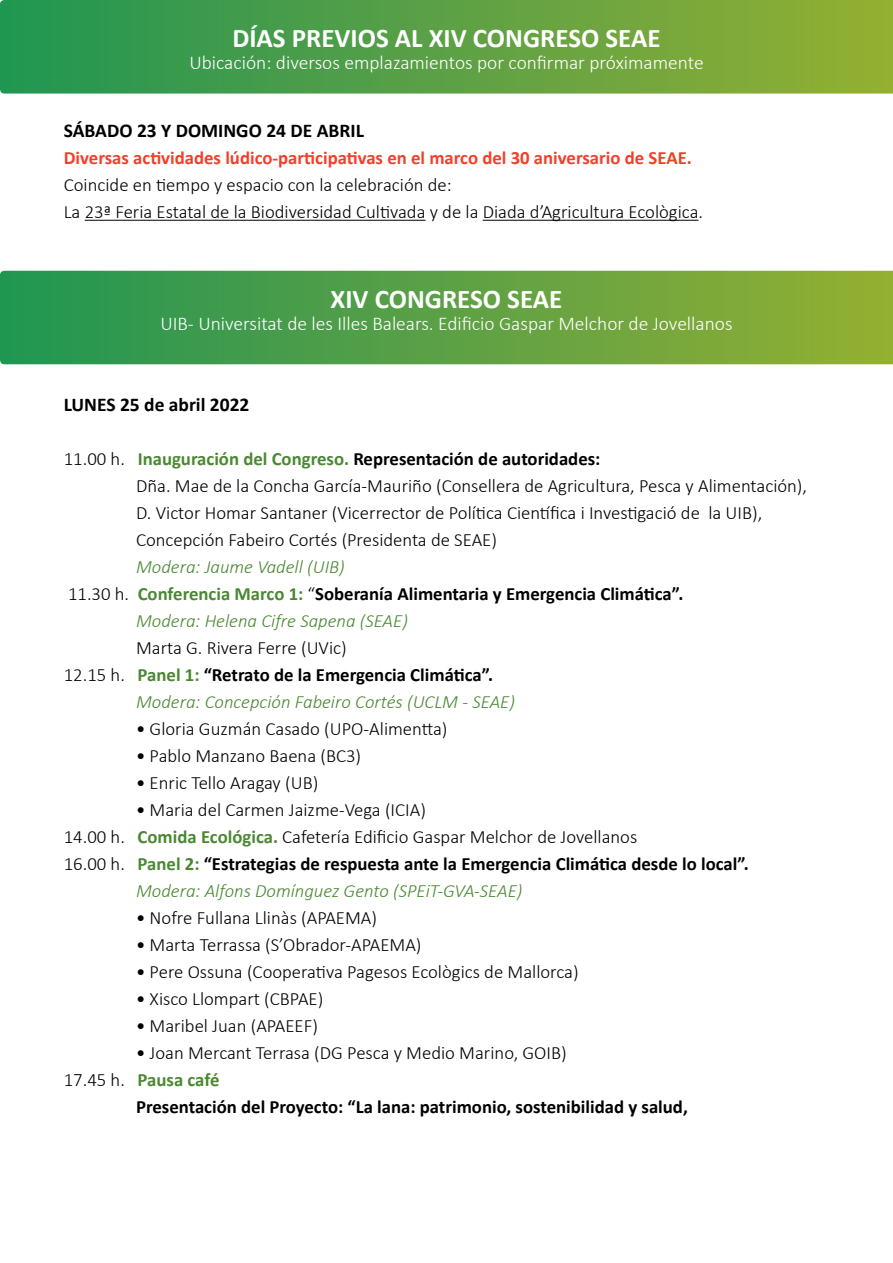
<style>
.page{position:relative;width:893px;height:1263px;background:#fff}
.page>*{position:absolute;margin:0;border:0;box-sizing:border-box;transform-origin:0 0}
.t1{font:700 27px "Calibri";color:#fff}
.t2{font:300 19.5px "Calibri";color:#fff}
.t3{font:700 19.5px "Calibri";color:#000}
.t4{font:300 18.75px/27px "Calibri";color:#000}
.t5{font:700 18.75px "Calibri";color:#000}
.t6{font:italic 300 18.75px "Calibri";color:#4a8832}
.t7{font:700 18.75px "Calibri";color:#ef4129}
.s1{font-weight:700;color:#4a8832}
.s2{font-weight:700}
.s3{font-weight:300}
.s4{color:#4a8832}
.s5{font-weight:400}
</style>
<div class="page">
<svg style="left:0;top:0;width:893px;height:94px;background:#5ba144"></svg>
<svg style="left:0;top:271px;width:893px;height:93px;background:#5ba143"></svg>
<hr style="left:85px;top:220px;width:341px;height:1px;background:#000">
<hr style="left:483px;top:220px;width:215px;height:1px;background:#000">
<h1 class="t1" style="left:232px;top:19px;width:430px">DÍAS PREVIOS AL XIV CONGRESO SEAE</h1>
<p class="t2" style="left:189px;top:51px;width:516px">Ubicación: diversos emplazamientos por confirmar próximamente</p>
<p class="t3" style="left:64px;top:117px;width:302px">SÁBADO 23 Y DOMINGO 24 DE ABRIL</p>
<p class="t7" style="left:64px;top:144px;width:630px">Diversas actividades lúdico-participativas en el marco del 30 aniversario de SEAE.</p>
<p class="t4" style="left:64px;top:171px;width:641px">Coincide en tiempo y espacio con la celebración de:<br>La 23ª Feria Estatal de la Biodiversidad Cultivada y de la Diada d’Agricultura Ecològica.</p>
<h1 class="t1" style="left:331px;top:280px;width:233px">XIV CONGRESO SEAE</h1>
<p class="t2" style="left:160px;top:312px;width:574px">UIB- Universitat de les Illes Balears. Edificio Gaspar Melchor de Jovellanos</p>
<p class="t3" style="left:64px;top:391px;width:187px">LUNES 25 de abril 2022</p>
<p class="t4" style="left:136px;top:445px;width:673px;text-indent:-72px">11.00 h. <span class="s1">Inauguración del Congreso.</span> <span class="s2">Representación de autoridades:<br></span>Dña. Mae de la Concha García-Mauriño (Consellera de Agricultura, Pesca y Alimentación), D. Victor Homar Santaner (Vicerrector de Política Científica i Investigació de la UIB), Concepción Fabeiro Cortés (Presidenta de SEAE)</p>
<p class="t6" style="left:136px;top:555px;width:210px">Modera: Jaume Vadell (UIB)</p>
<p class="t5" style="left:68px;top:581px;width:617px"><span class="s3">11.30 h.</span> <span class="s4">Conferencia Marco 1:</span> <span class="s3">“</span>Soberanía Alimentaria y Emergencia Climática”.</p>
<p class="t6" style="left:136px;top:609px;width:273px">Modera: Helena Cifre Sapena (SEAE)</p>
<p class="t4" style="left:136px;top:634px;width:212px">Marta G. Rivera Ferre (UVic)</p>
<p class="t5" style="left:64px;top:662px;width:431px"><span class="s3">12.15 h.</span> <span class="s4">Panel 1:</span> “Retrato de la Emergencia Climática”.</p>
<p class="t6" style="left:136px;top:690px;width:380px">Modera: Concepción Fabeiro Cortés (UCLM - SEAE)</p>
<p class="t4" style="left:136px;top:715px;width:313px"><span class="s5">•</span> Gloria Guzmán Casado (UPO-Alimentta)</p>
<p class="t4" style="left:136px;top:742px;width:227px"><span class="s5">•</span> Pablo Manzano Baena (BC3)</p>
<p class="t4" style="left:136px;top:769px;width:184px"><span class="s5">•</span> Enric Tello Aragay (UB)</p>
<p class="t4" style="left:136px;top:796px;width:291px"><span class="s5">•</span> Maria del Carmen Jaizme-Vega (ICIA)</p>
<p class="t4" style="left:64px;top:823px;width:575px">14.00 h. <span class="s1">Comida Ecológica.</span> Cafetería Edificio Gaspar Melchor de Jovellanos</p>
<p class="t5" style="left:64px;top:851px;width:687px"><span class="s3">16.00 h.</span> <span class="s4">Panel 2:</span> “Estrategias de respuesta ante la Emergencia Climática desde lo local”.</p>
<p class="t6" style="left:136px;top:879px;width:388px">Modera: Alfons Domínguez Gento (SPEiT-GVA-SEAE)</p>
<p class="t4" style="left:136px;top:904px;width:243px"><span class="s5">•</span> Nofre Fullana Llinàs (APAEMA)</p>
<p class="t4" style="left:136px;top:931px;width:287px"><span class="s5">•</span> Marta Terrassa (S’Obrador-APAEMA)</p>
<p class="t4" style="left:136px;top:958px;width:444px"><span class="s5">•</span> Pere Ossuna (Cooperativa Pagesos Ecològics de Mallorca)</p>
<p class="t4" style="left:136px;top:985px;width:189px"><span class="s5">•</span> Xisco Llompart (CBPAE)</p>
<p class="t4" style="left:136px;top:1012px;width:183px"><span class="s5">•</span> Maribel Juan (APAEEF)</p>
<p class="t4" style="left:64px;top:1039px;width:504px;text-indent:72px"><span class="s5">•</span> Joan Mercant Terrasa (DG Pesca y Medio Marino, GOIB)<br>17.45 h. <span class="s1">Pausa café</span></p>
<p class="t5" style="left:136px;top:1094px;width:553px">Presentación del Proyecto: “La lana: patrimonio, sostenibilidad y salud,</p>
</div>
